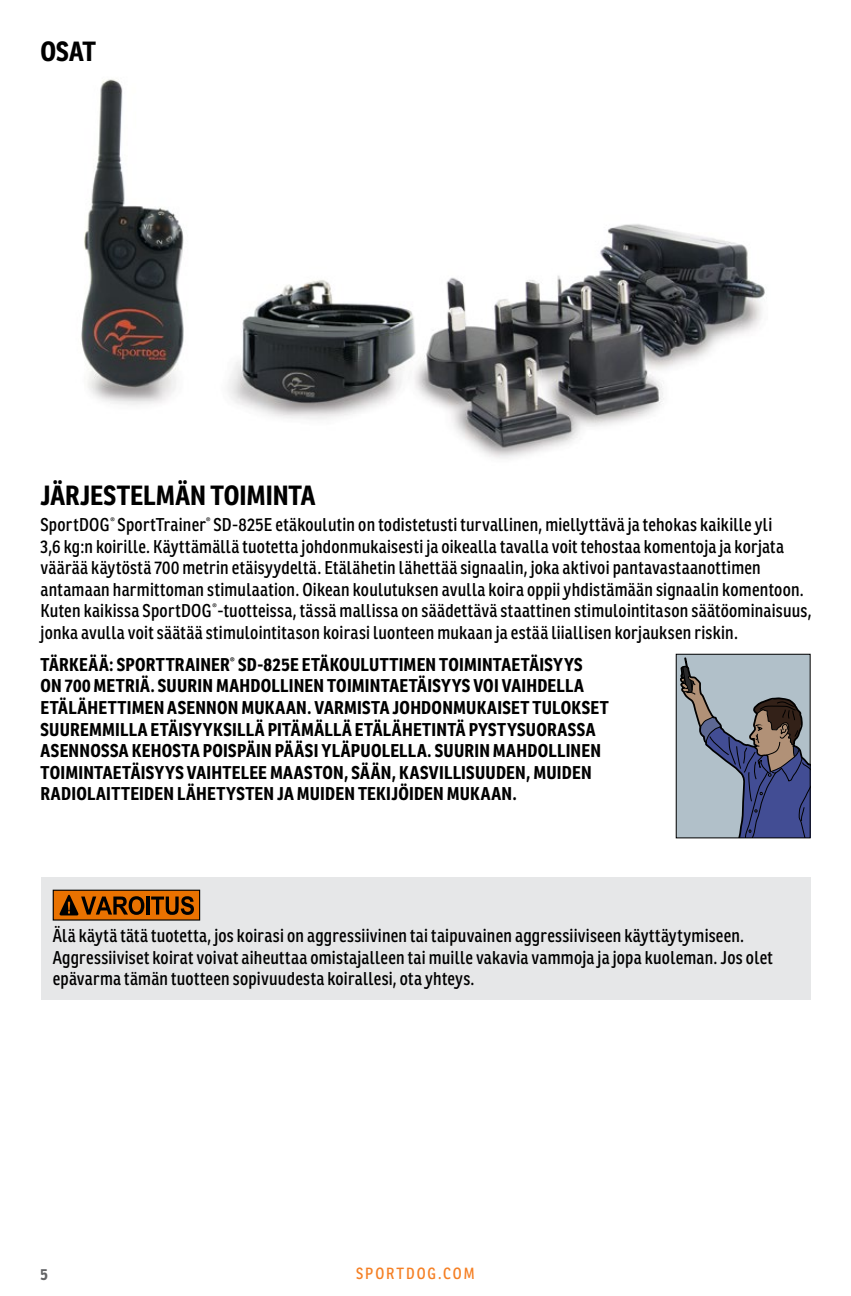
<style>
.page{position:relative;width:851px;height:1296px;background:#fff}
.page>*{position:absolute;margin:0;border:0;box-sizing:border-box;transform-origin:0 0}
.t1{font:700 27px "Ronnia Cond";color:#000}
.t2{font:18px/21.6px "Ronnia Cond";letter-spacing:.015em;color:#000}
.t3{font:700 18px/21.6px "Ronnia Cond";letter-spacing:.015em;color:#000}
.t4{font:15.75px "Ronnia Cond";letter-spacing:.12em;color:#f58025}
.t5{font:700 15.75px "Ronnia Cond";color:#636466}
</style>
<div class="page">
<img style="left:81px;top:79px;width:684px;height:380px">
<div style="left:40px;top:878px;width:770px;height:122px;background:#e6e7e8"></div>
<div style="left:53px;top:890px;width:147px;height:30px;background:#ea7200"></div>
<hr style="left:146px;top:897px;width:4px;height:18px;background:#000">
<svg style="left:151px;top:896px;width:43px;height:19px"></svg>
<svg style="left:59px;top:894px;width:85px;height:21px"></svg>
<div style="left:53px;top:890px;width:147px;height:31px;border:1px solid #000"></div>
<div style="left:676px;top:654px;width:134px;height:184px;background:#b1c0c9"></div>
<div style="left:684px;top:657px;width:5px;height:17px;border:1px solid #000"></div>
<svg style="left:680px;top:665px;width:128px;height:171px"></svg>
<div style="left:676px;top:654px;width:134px;height:184px;border:1px solid #000"></div>
<h1 class="t1" style="left:40px;top:34px;width:57px">OSAT</h1>
<h1 class="t1" style="left:40px;top:477px;width:276px">JÄRJESTELMÄN TOIMINTA</h1>
<p class="t2" style="left:40px;top:514px;width:772px">SportDOG<sup>®</sup> SportTrainer<sup>®</sup> SD-825E etäkoulutin on todistetusti turvallinen, miellyttävä ja tehokas kaikille yli<br>3,6 kg:n koirille. Käyttämällä tuotetta johdonmukaisesti ja oikealla tavalla voit tehostaa komentoja ja korjata väärää käytöstä 700 metrin etäisyydeltä. Etälähetin lähettää signaalin, joka aktivoi pantavastaanottimen antamaan harmittoman stimulaation. Oikean koulutuksen avulla koira oppii yhdistämään signaalin komentoon.<br>Kuten kaikissa SportDOG<sup>®</sup>-tuotteissa, tässä mallissa on säädettävä staattinen stimulointitason säätöominaisuus, jonka avulla voit säätää stimulointitason koirasi luonteen mukaan ja estää liiallisen korjauksen riskin.</p>
<p class="t3" style="left:41px;top:653px;width:569px">TÄRKEÄÄ: SPORTTRAINER<sup>®</sup> SD-825E ETÄKOULUTTIMEN TOIMINTAETÄISYYS<br>ON 700 METRIÄ. SUURIN MAHDOLLINEN TOIMINTAETÄISYYS VOI VAIHDELLA ETÄLÄHETTIMEN ASENNON MUKAAN. VARMISTA JOHDONMUKAISET TULOKSET SUUREMMILLA ETÄISYYKSILLÄ PITÄMÄLLÄ ETÄLÄHETINTÄ PYSTYSUORASSA ASENNOSSA KEHOSTA POISPÄIN PÄÄSI YLÄPUOLELLA. SUURIN MAHDOLLINEN TOIMINTAETÄISYYS VAIHTELEE MAASTON, SÄÄN, KASVILLISUUDEN, MUIDEN RADIOLAITTEIDEN LÄHETYSTEN JA MUIDEN TEKIJÖIDEN MUKAAN.</p>
<p class="t2" style="left:53px;top:925px;width:721px">Älä käytä tätä tuotetta, jos koirasi on aggressiivinen tai taipuvainen aggressiiviseen käyttäytymiseen.<br>Aggressiiviset koirat voivat aiheuttaa omistajalleen tai muille vakavia vammoja ja jopa kuoleman. Jos olet epävarma tämän tuotteen sopivuudesta koirallesi, ota yhteys.</p>
<p class="t5" style="left:40px;top:1264px;width:9px">5</p>
<p class="t4" style="left:356px;top:1264px;width:120px">SPORTDOG.COM</p>
</div>
